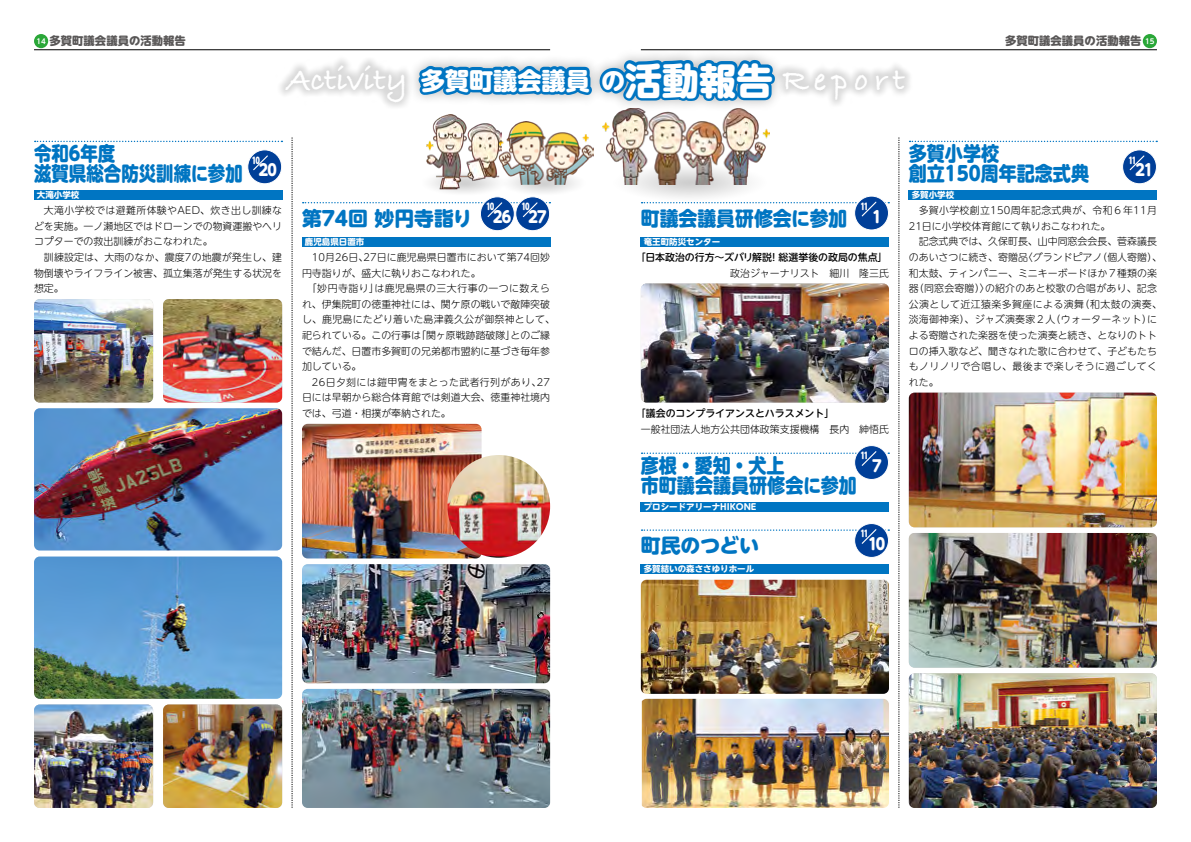
<style>
.page{position:relative;width:1191px;height:842px;background:#fff}
.page>*{position:absolute;margin:0;border:0;box-sizing:border-box;transform-origin:0 0}
.t1{font:700 32.9px "Bradley Hand ITCTT";color:#fff}
.t2{font:800 19.8px/19.8px "UD Shin M Go Pr 6 N";color:#0075c2;scale:.91 1}
.t3{font:800 19.8px/19.8px "UD Shin M Go Pr 6 N";color:#0075c2;scale:.88 1}
.t4{font:800 19.8px "UD Shin M Go Pr 6 N";color:#0075c2}
.t5{font:800 19.8px "UD Shin M Go Pr 6 N";color:#0075c2;scale:.95 1}
.t6{font:800 15.9px "UD Shin M Go Pr 6 N";letter-spacing:-.06em;color:#fff;scale:.9 1}
.t7{font:800 11.3px "UD Shin M Go Pr 6 N";color:#595757}
.t8{font:300 9.9px/15.6px "UD Shin M Go Pr 6 N";color:#000;text-align:justify}
.t9{font:500 9.9px "UD Shin M Go Pr 6 N";color:#000}
.t10{font:300 9.9px/15.6px "UD Shin M Go Pr 6 N";letter-spacing:.03em;color:#000}
.t11{font:300 9.9px "UD Shin M Go Pr 6 N";letter-spacing:.02em;color:#000}
.t12{font:300 9.9px "UD Shin M Go Pr 6 N";letter-spacing:.035em;color:#000}
.t13{font:300 9.9px "UD Shin M Go Pr 6 N";letter-spacing:.045em;color:#000}
.t14{font:800 9.1px "UD Shin M Go Pr 6 N";color:#fff}
.t15{font:700 8.5px "UD Shin M Go Pr 6 N";color:#fff}
.s1{font-family:"UD Shin M Go Pr 6 N De";font-weight:700;font-size:7.1px;color:#fff}
.s2{font-family:"UD Shin M Go Pr 6 N";font-weight:800;font-size:24.1px;color:#0075c2}
.s3{font-family:"UD Shin M Go Pr 6 N";font-weight:800;font-size:36.9px;color:#0075c2}
</style>
<div class="page">
<div style="left:275px;top:56px;width:138px;height:55px;background:#000;opacity:.15"></div>
<div style="left:773px;top:62px;width:141px;height:47px;background:#000;opacity:.15"></div>
<div style="left:588px;top:48px;width:199px;height:64px;background:#000;opacity:.3"></div>
<div style="left:407px;top:54px;width:195px;height:53px;background:#000;opacity:.3"></div>
<img style="left:603px;top:108px;width:166px;height:55px">
<img style="left:502px;top:122px;width:91px;height:47px">
<img style="left:502px;top:169px;width:76px;height:24px">
<img style="left:622px;top:163px;width:127px;height:35px">
<img style="left:426px;top:115px;width:76px;height:75px">
<svg style="left:35px;top:141px;width:247px;height:1px"></svg>
<div style="left:34px;top:190px;width:248px;height:10px;background:#0075c2"></div>
<div style="left:302px;top:237px;width:248px;height:10px;background:#0075c2"></div>
<div style="left:641px;top:237px;width:248px;height:10px;background:#0075c2"></div>
<div style="left:641px;top:502px;width:248px;height:10px;background:#0075c2"></div>
<div style="left:641px;top:564px;width:248px;height:10px;background:#0075c2"></div>
<svg style="left:909px;top:141px;width:248px;height:1px"></svg>
<div style="left:909px;top:190px;width:248px;height:10px;background:#0075c2"></div>
<div style="left:248px;top:150px;width:34px;height:34px;background:#003f98;border-radius:50%"></div>
<div style="left:247px;top:149px;width:35px;height:35px;border:1px solid #fff;border-radius:50%"></div>
<svg style="left:252px;top:154px;width:16px;height:17px"></svg>
<div style="left:516px;top:197px;width:33px;height:34px;background:#003f98;border-radius:50%"></div>
<div style="left:515px;top:196px;width:35px;height:35px;border:1px solid #fff;border-radius:50%"></div>
<div style="left:1122px;top:150px;width:34px;height:34px;background:#003f98;border-radius:50%"></div>
<div style="left:1122px;top:149px;width:35px;height:35px;border:1px solid #fff;border-radius:50%"></div>
<svg style="left:1128px;top:154px;width:17px;height:17px"></svg>
<div style="left:854px;top:196px;width:34px;height:34px;background:#003f98;border-radius:50%"></div>
<div style="left:854px;top:196px;width:35px;height:34px;border:1px solid #fff;border-radius:50%"></div>
<svg style="left:641px;top:201px;width:248px;height:16px"></svg>
<div style="left:854px;top:446px;width:34px;height:33px;background:#003f98;border-radius:50%"></div>
<div style="left:854px;top:445px;width:35px;height:35px;border:1px solid #fff;border-radius:50%"></div>
<svg style="left:641px;top:450px;width:248px;height:17px"></svg>
<div style="left:854px;top:523px;width:34px;height:34px;background:#003f98;border-radius:50%"></div>
<div style="left:854px;top:523px;width:35px;height:35px;border:1px solid #fff;border-radius:50%"></div>
<svg style="left:641px;top:528px;width:248px;height:17px"></svg>
<div style="left:480px;top:197px;width:34px;height:34px;background:#003f98;border-radius:50%"></div>
<div style="left:480px;top:196px;width:35px;height:35px;border:1px solid #fff;border-radius:50%"></div>
<svg style="left:303px;top:201px;width:247px;height:17px"></svg>
<img style="left:302px;top:564px;width:248px;height:119px">
<img style="left:34px;top:408px;width:248px;height:142px">
<img style="left:302px;top:689px;width:248px;height:119px">
<img style="left:34px;top:556px;width:248px;height:143px">
<img style="left:302px;top:424px;width:179px;height:134px">
<img style="left:641px;top:283px;width:248px;height:120px">
<img style="left:34px;top:704px;width:119px;height:104px">
<img style="left:34px;top:299px;width:119px;height:103px">
<img style="left:163px;top:704px;width:119px;height:104px">
<img style="left:163px;top:299px;width:119px;height:104px">
<img style="left:447px;top:455px;width:103px;height:103px;border-radius:51px">
<img style="left:642px;top:699px;width:247px;height:109px">
<img style="left:641px;top:580px;width:248px;height:114px">
<svg style="left:292px;top:137px;width:1px;height:671px"></svg>
<svg style="left:898px;top:137px;width:1px;height:671px"></svg>
<img style="left:909px;top:393px;width:248px;height:134px">
<img style="left:909px;top:533px;width:248px;height:135px">
<img style="left:909px;top:673px;width:248px;height:135px">
<hr style="left:34px;top:50px;width:516px;height:1px;background:#000">
<hr style="left:641px;top:50px;width:516px;height:1px;background:#000">
<div style="left:34px;top:34px;width:14px;height:14px;background:#2aa738;border-radius:50%"></div>
<div style="left:1142px;top:34px;width:15px;height:14px;background:#2aa738;border-radius:50%"></div>
<p class="t7" style="left:36px;top:31px;width:151px"><span class="s1">14</span> 多賀町議会議員の活動報告</p>
<p class="t7" style="left:1005px;top:31px;width:151px">多賀町議会議員の活動報告 <span class="s1">15</span></p>
<h1 class="t1" style="left:287px;top:55px;width:620px">Activity <span class="s2">多賀町議会議員の</span><span class="s3">活動報告</span> R e p o r t</h1>
<h2 class="t3" style="left:34px;top:142px;width:239px">令和6年度<br>滋賀県総合防災訓練に参加</h2>
<p class="t15" style="left:37px;top:187px;width:44px">大滝小学校</p>
<p class="t8" style="left:34px;top:202px;width:250px;text-indent:10px">大滝小学校では避難所体験やAED、炊き出し訓練などを実施。一ノ瀬地区ではドローンでの物資運搬やヘリコプターでの救出訓練がおこなわれた。</p>
<p class="t8" style="left:34px;top:249px;width:250px;text-indent:10px">訓練設定は、大雨のなか、震度7の地震が発生し、建物倒壊やライフライン被害、孤立集落が発生する状況を想定。</p>
<p class="t14" style="left:252px;top:152px;width:9px">10</p>
<h3 class="t6" style="left:259px;top:156px;width:22px">20</h3>
<p class="t14" style="left:486px;top:199px;width:9px">10</p>
<h3 class="t6" style="left:493px;top:203px;width:22px">26</h3>
<p class="t14" style="left:521px;top:199px;width:9px">10</p>
<h3 class="t6" style="left:528px;top:203px;width:22px">27</h3>
<h2 class="t4" style="left:302px;top:201px;width:172px">第74回 妙円寺詣り</h2>
<p class="t15" style="left:305px;top:234px;width:61px">鹿児島県日置市</p>
<p class="t8" style="left:312px;top:249px;width:240px">10月26日、27日に鹿児島県日置市において第74回妙</p>
<p class="t8" style="left:302px;top:264px;width:180px">円寺詣りが、盛大に執りおこなわれた。</p>
<p class="t13" style="left:307px;top:280px;width:245px">「妙円寺詣り」は鹿児島県の三大行事の一つに数えら</p>
<p class="t8" style="left:302px;top:296px;width:250px">れ、伊集院町の徳重神社には、関ケ原の戦いで敵陣突破</p>
<p class="t11" style="left:302px;top:312px;width:255px">し、鹿児島にたどり着いた島津義久公が御祭神として、</p>
<p class="t8" style="left:302px;top:327px;width:250px">祀られている。この行事は「関ヶ原戦跡踏破隊」とのご縁</p>
<p class="t8" style="left:302px;top:342px;width:250px">で結んだ、日置市多賀町の兄弟都市盟約に基づき毎年参</p>
<p class="t8" style="left:302px;top:358px;width:61px">加している。</p>
<p class="t12" style="left:312px;top:374px;width:240px">26日夕刻には鎧甲冑をまとった武者行列があり、27</p>
<p class="t8" style="left:302px;top:389px;width:250px">日には早朝から総合体育館では剣道大会、徳重神社境内</p>
<p class="t8" style="left:302px;top:405px;width:150px">では、弓道・相撲が奉納された。</p>
<p class="t14" style="left:860px;top:198px;width:9px">11</p>
<h2 class="t5" style="left:641px;top:201px;width:219px">町議会議員研修会に参加</h2>
<p class="t15" style="left:643px;top:234px;width:78px">竜王町防災センター</p>
<p class="t9" style="left:636px;top:249px;width:253px">「日本政治の行方〜ズバリ解説！総選挙後の政局の焦点」</p>
<p class="t8" style="left:730px;top:264px;width:160px">政治ジャーナリスト　細川　隆三氏</p>
<h3 class="t6" style="left:869px;top:203px;width:17px">１</h3>
<p class="t9" style="left:636px;top:405px;width:200px">「議会のコンプライアンスとハラスメント」</p>
<p class="t8" style="left:641px;top:420px;width:250px">一般社団法人地方公共団体政策支援機構　長内　紳悟氏</p>
<h2 class="t2" style="left:641px;top:454px;width:239px">彦根・愛知・犬上<br>市町議会議員研修会に参加</h2>
<p class="t15" style="left:643px;top:499px;width:114px">プロシードアリーナHIKONE</p>
<h2 class="t4" style="left:641px;top:528px;width:120px">町民のつどい</h2>
<p class="t15" style="left:643px;top:562px;width:112px">多賀結いの森ささゆりホール</p>
<p class="t14" style="left:860px;top:448px;width:9px">11</p>
<h3 class="t6" style="left:869px;top:452px;width:17px">７</h3>
<p class="t14" style="left:860px;top:526px;width:9px">11</p>
<h3 class="t6" style="left:868px;top:530px;width:21px">10</h3>
<h2 class="t2" style="left:909px;top:142px;width:200px">多賀小学校<br>創立150周年記念式典</h2>
<p class="t15" style="left:911px;top:187px;width:44px">多賀小学校</p>
<p class="t10" style="left:909px;top:202px;width:249px;text-indent:10px">多賀小学校創立150周年記念式典が、令和６年11月<br>21日に小学校体育館にて執りおこなわれた。</p>
<p class="t8" style="left:909px;top:233px;width:255px;text-align:left;text-indent:10px">記念式典では、久保町長、山中同窓会会長、菅森議長のあいさつに続き、寄贈品〈グランドピアノ（個人寄贈）、和太鼓、ティンパニー、ミニキーボードほか７種類の楽器（同窓会寄贈）〉の紹介のあと校歌の合唱があり、記念公演として近江猿楽多賀座による演舞（和太鼓の演奏、淡海御神楽）、ジャズ演奏家２人（ウォーターネット）による寄贈された楽器を使った演奏と続き、となりのトトロの挿入歌など、聞きなれた歌に合わせて、子どもたちもノリノリで合唱し、最後まで楽しそうに過ごしてくれた。</p>
<p class="t14" style="left:1128px;top:152px;width:9px">11</p>
<h3 class="t6" style="left:1135px;top:156px;width:22px">21</h3>
</div>
